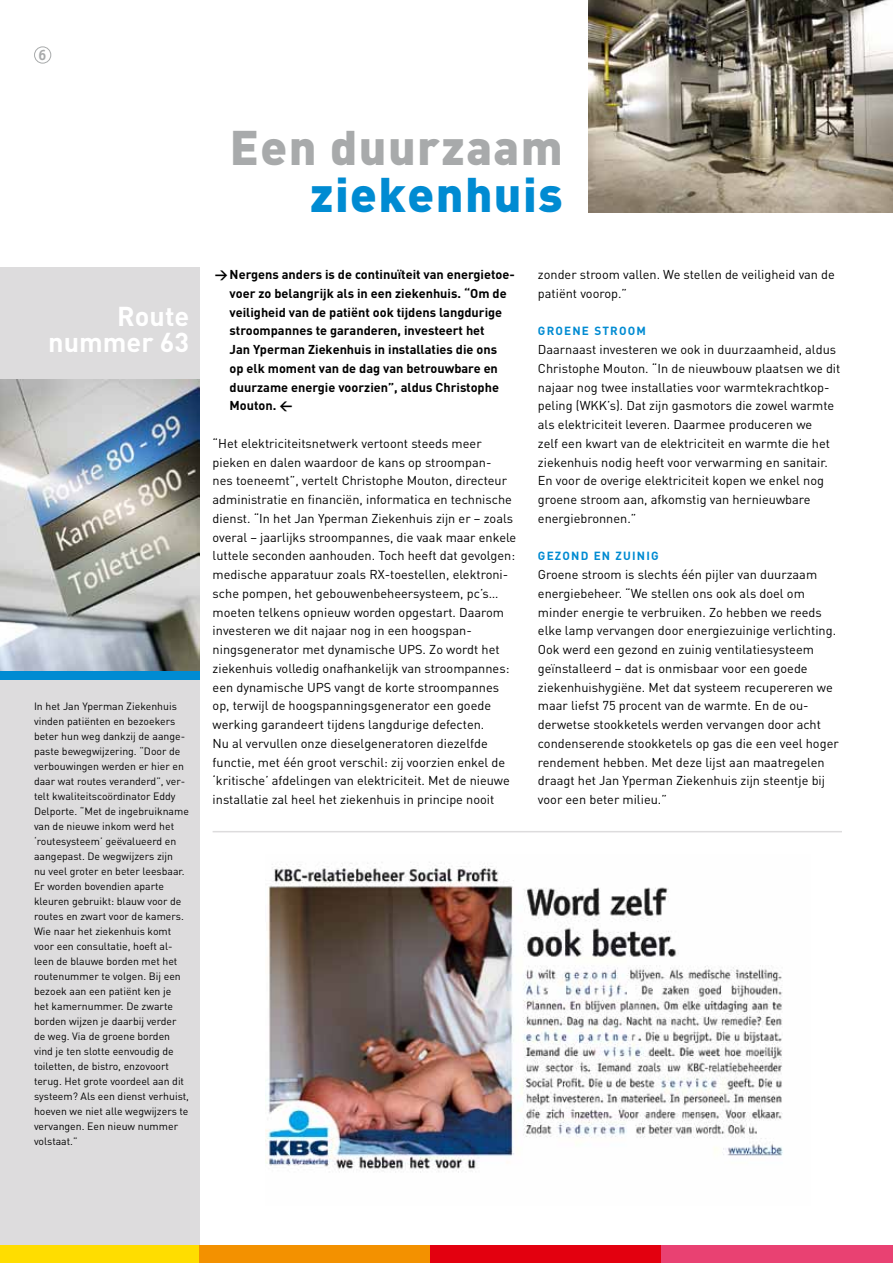
<style>
.page{position:relative;width:893px;height:1263px;background:#fff}
.page>*{position:absolute;margin:0;border:0;box-sizing:border-box;transform-origin:0 0}
.t1{font:900 48px "DIN";letter-spacing:.03em;color:#a8aaab}
.t2{font:900 48px "DIN";letter-spacing:.03em;color:#008bd2}
.t3{font:700 27px/25.5px "DIN";color:#fff;text-align:right}
.t4{font:700 15px "Officina Serif Std";color:#a8aaab}
.t5{font:12.75px/18.8px "DIN";color:#000}
.t6{font:700 12.75px/18.8px "DIN";color:#000}
.t7{font:700 11.7px "DIN";letter-spacing:.1em;color:#008bd2}
.t8{font:10.5px/15px "DIN";color:#000}
</style>
<div class="page">
<img style="left:265px;top:862px;width:518px;height:311px">
<div style="left:0;top:268px;width:200px;height:995px;background:#dddcdd"></div>
<div style="left:34px;top:46px;width:17px;height:18px;border:1px solid #a8aaab;border-radius:50%"></div>
<div style="left:0;top:1246px;width:200px;height:17px;background:#fd0"></div>
<div style="left:200px;top:1246px;width:231px;height:17px;background:#f39100"></div>
<div style="left:431px;top:1246px;width:231px;height:17px;background:#e3000f"></div>
<div style="left:662px;top:1246px;width:231px;height:17px;background:#e94172"></div>
<hr style="left:213px;top:831px;width:629px;height:1px;background:#dddcdd">
<img style="left:589px;top:0;width:304px;height:213px">
<img style="left:0;top:379px;width:200px;height:292px">
<div style="left:0;top:671px;width:200px;height:9px;background:#008bd2"></div>
<p class="t4" style="left:38px;top:46px;width:10px">6</p>
<h2 class="t3" style="left:48px;top:302px;width:142px">Route nummer 63</h2>
<p class="t8" style="left:34px;top:698px;width:157px">In het Jan Yperman Ziekenhuis vinden patiënten en bezoekers beter hun weg dankzij de aange&shy;paste bewegwijzering. “Door de verbouwingen werden er hier en daar wat routes veranderd”, ver&shy;telt kwaliteitscoördinator Eddy<br>Delporte. “Met de ingebruikname van de nieuwe inkom werd het ‘routesysteem’ geëvalueerd en aangepast. De wegwijzers zijn<br>nu veel groter en beter leesbaar.<br>Er worden bovendien aparte kleuren gebruikt: blauw voor de routes en zwart voor de kamers.<br>Wie naar het ziekenhuis komt voor een consultatie, hoeft al&shy;leen de blauwe borden met het routenummer te volgen. Bij een bezoek aan een patiënt ken je<br>het kamernummer. De zwarte borden wijzen je daarbij verder de weg. Via de groene borden vind je ten slotte eenvoudig de toiletten, de bistro, enzovoort terug. Het grote voordeel aan dit systeem? Als een dienst verhuist, hoeven we niet alle wegwijzers te vervangen. Een nieuw nummer volstaat.”</p>
<h1 class="t1" style="left:230px;top:116px;width:334px">Een duurzaam</h1>
<h1 class="t2" style="left:310px;top:162px;width:254px">ziekenhuis</h1>
<p class="t6" style="left:230px;top:264px;width:287px;text-indent:-15px">&gt; Nergens anders is de continuïteit van energietoe&shy;voer zo belangrijk als in een ziekenhuis. “Om de veiligheid van de patiënt ook tijdens langdurige stroompannes te garanderen, investeert het<br>Jan Yperman Ziekenhuis in installaties die ons<br>op elk moment van de dag van betrouwbare en duurzame energie voorzien”, aldus Christophe Mouton. &lt;</p>
<p class="t5" style="left:213px;top:434px;width:305px">“Het elektriciteitsnetwerk vertoont steeds meer pieken en dalen waardoor de kans op stroompan-<br>nes toeneemt”, vertelt Christophe Mouton, directeur administratie en financiën, informatica en technische dienst. “In het Jan Yperman Ziekenhuis zijn er – zoals overal – jaarlijks stroompannes, die vaak maar enkele luttele seconden aanhouden. Toch heeft dat gevolgen: medische apparatuur zoals RX-toestellen, elektroni&shy;sche pompen, het gebouwenbeheersysteem, pc’s… moeten telkens opnieuw worden opgestart. Daarom investeren we dit najaar nog in een hoogspan&shy;ningsgenerator met dynamische UPS. Zo wordt het ziekenhuis volledig onafhankelijk van stroompannes: een dynamische UPS vangt de korte stroompannes op, terwijl de hoogspanningsgenerator een goede werking garandeert tijdens langdurige defecten.<br>Nu al vervullen onze dieselgeneratoren diezelfde functie, met één groot verschil: zij voorzien enkel de ‘kritische’ afdelingen van elektriciteit. Met de nieuwe installatie zal heel het ziekenhuis in principe nooit</p>
<p class="t5" style="left:538px;top:265px;width:299px">zonder stroom vallen. We stellen de veiligheid van de patiënt voorop.”</p>
<p class="t7" style="left:538px;top:323px;width:110px">Groene stroom</p>
<p class="t5" style="left:538px;top:340px;width:304px">Daarnaast investeren we ook in duurzaamheid, aldus Christophe Mouton. “In de nieuwbouw plaatsen we dit najaar nog twee installaties voor warmtekrachtkop&shy;peling (WKK’s). Dat zijn gasmotors die zowel warmte als elektriciteit leveren. Daarmee produceren we<br>zelf een kwart van de elektriciteit en warmte die het ziekenhuis nodig heeft voor verwarming en sanitair.<br>En voor de overige elektriciteit kopen we enkel nog groene stroom aan, afkomstig van hernieuwbare energiebronnen.”</p>
<p class="t7" style="left:538px;top:548px;width:122px">Gezond en zuinig</p>
<p class="t5" style="left:538px;top:565px;width:302px">Groene stroom is slechts één pijler van duurzaam energiebeheer. “We stellen ons ook als doel om minder energie te verbruiken. Zo hebben we reeds elke lamp vervangen door energiezuinige verlichting.<br>Ook werd een gezond en zuinig ventilatiesysteem geïnstalleerd – dat is onmisbaar voor een goede ziekenhuishygiëne. Met dat systeem recupereren we maar liefst 75 procent van de warmte. En de ou&shy;derwetse stookketels werden vervangen door acht condenserende stookketels op gas die een veel hoger rendement hebben. Met deze lijst aan maatregelen draagt het Jan Yperman Ziekenhuis zijn steentje bij voor een beter milieu.”</p>
</div>
